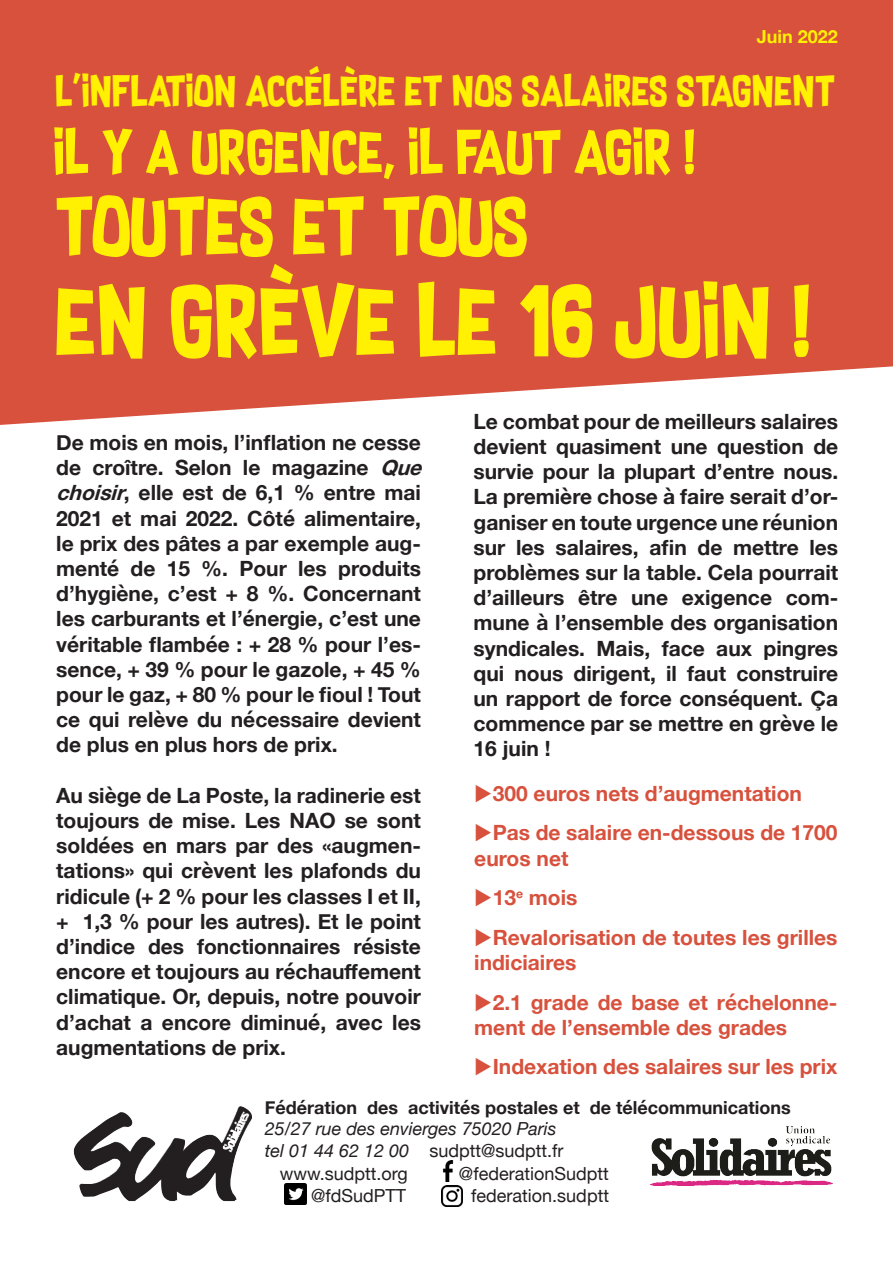
<style>
.page{position:relative;width:893px;height:1263px;background:#fff}
.page>*{position:absolute;margin:0;border:0;box-sizing:border-box;transform-origin:0 0}
.t1{font:82.5px "Supersonic Rocketship";color:#fff101}
.t2{font:69px "Supersonic Rocketship";color:#fff101}
.t3{font:51px "Supersonic Rocketship";color:#fff101}
.t4{font:36px "Supersonic Rocketship";color:#fff101}
.t5{font:700 21px/25.2px "Helvetica Neue";color:#231f20;text-align:justify}
.t6{font:700 21px/25.2px "Helvetica Neue";color:#d7513d}
.t7{font:italic 18px/21.6px "Helvetica Neue";color:#231f20}
.t8{font:18px "Helvetica Neue";color:#231f20}
.t9{font:700 18px "Helvetica Neue";color:#231f20}
.t10{font:700 18px "Helvetica Neue";color:#fff101}
.s1{font-style:italic}
.s2{font-style:normal}
</style>
<div class="page">
<div style="left:0;top:0;width:893px;height:425px;background:#d7513d"></div>
<img style="left:73px;top:1106px;width:179px;height:95px">
<img style="left:442px;top:1160px;width:12px;height:21px">
<img style="left:285px;top:1184px;width:21px;height:21px">
<img style="left:441px;top:1185px;width:21px;height:21px">
<img style="left:651px;top:1127px;width:181px;height:58px">
<p class="t10" style="left:757px;top:22px;width:83px">Juin 2022</p>
<h3 class="t4" style="left:56px;top:63px;width:781px">L'INFLATION ACCÉLÈRE ET NOS SALAIRES STAGNENT</h3>
<h3 class="t3" style="left:54px;top:112px;width:643px">IL Y A URGENCE, IL FAUT AGIR !</h3>
<h2 class="t2" style="left:56px;top:173px;width:475px">TOUTES ET TOUS</h2>
<h1 class="t1" style="left:56px;top:257px;width:757px">EN GRÈVE LE 16 JUIN !</h1>
<p class="t5" style="left:56px;top:430px;width:376px;text-align:left">De mois en mois, l’inflation ne cesse de croître. Selon le magazine <span class="s1">Que choisir</span>, elle est de 6,1 % entre mai 2021 et mai 2022. Côté alimentaire, le prix des pâtes a par exemple aug&shy;menté de 15 %. Pour les produits d’hygiène, c’est + 8 %. Concernant les carburants et l’énergie, c’est une véritable flambée : + 28 % pour l’es&shy;sence, + 39 % pour le gazole, + 45 % pour le gaz, + 80 % pour le fioul ! Tout ce qui relève du nécessaire devient de plus en plus hors de prix.</p>
<p class="t5" style="left:56px;top:783px;width:366px">Au siège de La Poste, la radinerie est toujours de mise. Les NAO se sont soldées en mars par des «augmen&shy;tations» qui crèvent les plafonds du ridicule (+ 2 % pour les classes I et II, + 1,3 % pour les autres). Et le point d’indice des fonctionnaires résiste encore et toujours au réchauffement climatique. Or, depuis, notre pouvoir d’achat a encore diminué, avec les augmentations de prix.</p>
<p class="t5" style="left:473px;top:409px;width:366px">Le combat pour de meilleurs salaires devient quasiment une question de survie pour la plupart d’entre nous.<br>La première chose à faire serait d’or&shy;ganiser en toute urgence une réunion sur les salaires, afin de mettre les problèmes sur la table. Cela pourrait d’ailleurs être une exigence com&shy;mune à l’ensemble des organisation syndicales. Mais, face aux pingres qui nous dirigent, il faut construire un rapport de force conséquent. Ça commence par se mettre en grève le 16 juin !</p>
<p class="t6" style="left:474px;top:781px;width:329px">◆300 euros nets d’augmentation</p>
<p class="t6" style="left:474px;top:821px;width:365px">◆Pas de salaire en-dessous de 1700 euros net</p>
<p class="t6" style="left:474px;top:886px;width:105px">◆13<sup>e</sup> mois</p>
<p class="t6" style="left:474px;top:925px;width:365px">◆Revalorisation de toutes les grilles indiciaires</p>
<p class="t6" style="left:474px;top:990px;width:365px">◆2.1 grade de base et réchelonne&shy;ment de l’ensemble des grades</p>
<p class="t6" style="left:474px;top:1055px;width:365px">◆Indexation des salaires sur les prix</p>
<p class="t9" style="left:265px;top:1093px;width:527px">Fédération des activités postales et de télécommunications</p>
<p class="t7" style="left:265px;top:1119px;width:300px">25/27 rue des envierges 75020 Paris tel 01 44 62 12 00 <span class="s2">sudptt@sudptt.fr</span></p>
<p class="t8" style="left:280px;top:1161px;width:129px">www.sudptt.org</p>
<p class="t8" style="left:459px;top:1161px;width:151px">@federationSudptt</p>
<p class="t8" style="left:311px;top:1182px;width:97px">@fdSudPTT</p>
<p class="t8" style="left:471px;top:1182px;width:139px">federation.sudptt</p>
</div>
